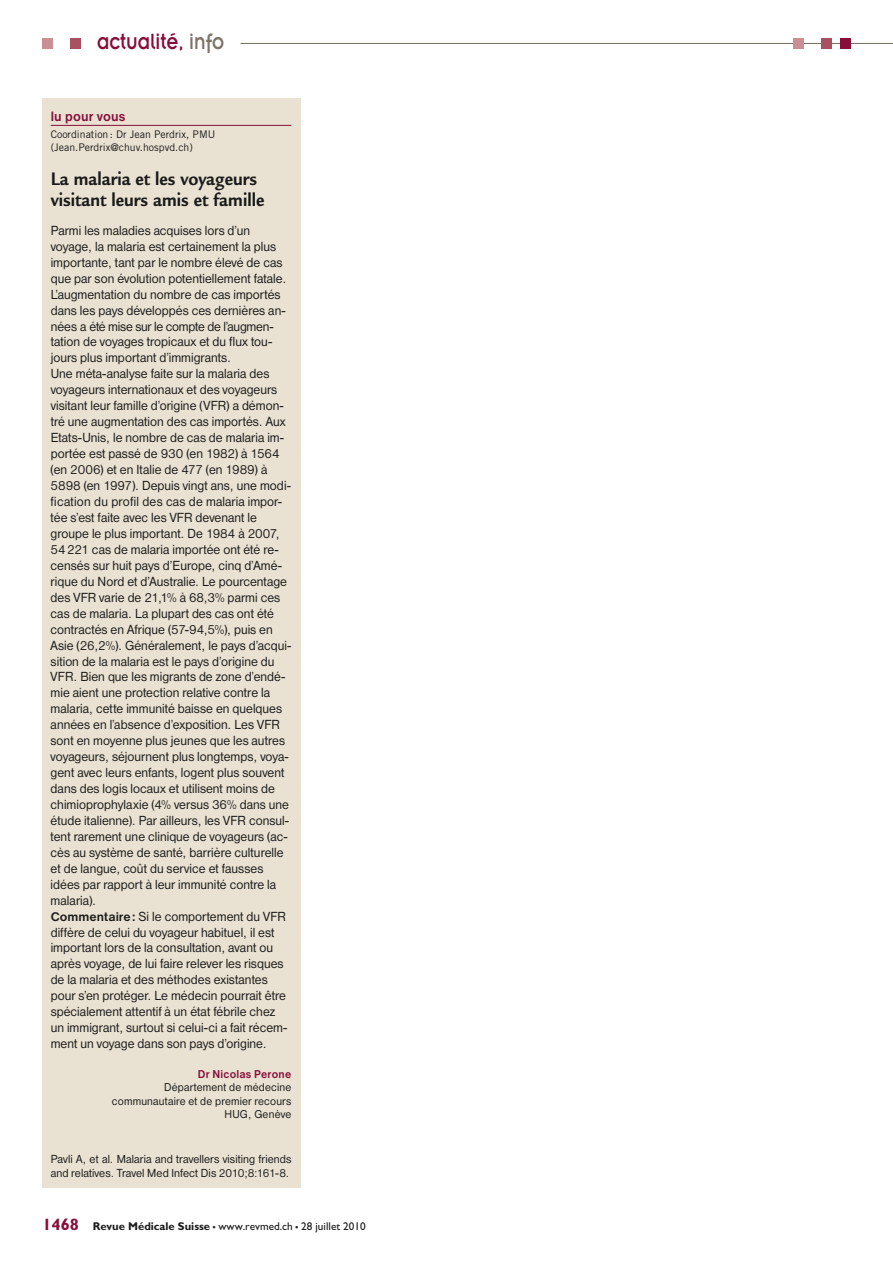
<style>
.page{position:relative;width:893px;height:1263px;background:#fff}
.page>*{position:absolute;margin:0;border:0;box-sizing:border-box;transform-origin:0 0}
.t1{font:24.3px "Insignia";color:#860e39;scale:.83 1}
.t2{font:700 19.8px/21px "Legacy Sans";color:#1a1a1a;scale:.91 1}
.t3{font:700 14.1px "Nimbus Sans D";letter-spacing:.01em;color:#860e39;scale:.95 1}
.t4{font:13.65px/15.9px "Nimbus Sans D";color:#1a1a1a;scale:.95 1}
.t5{font:12.15px/13.5px "Nimbus Sans D";letter-spacing:.005em;color:#1a1a1a;scale:.95 1}
.t6{font:11.85px/13.5px "Nimbus Sans D";letter-spacing:.015em;color:#1a1a1a;text-align:right;scale:.95 1}
.t7{font:700 11.85px "Nimbus Sans D";letter-spacing:.02em;color:#860e39;scale:.95 1}
.t8{font:11.25px "Gill Sans";color:#1a1a1a}
.t9{font:10.5px/12.6px "Trade Gothic";color:#1a1a1a}
.s1{color:#7d7468}
.s2{font-weight:700;font-size:13.05px}
.s3{font-weight:700;font-size:16.5px;color:#860e39}
.s4{font-weight:700}
.s5{font-weight:700;font-size:16.5px}
</style>
<div class="page">
<hr style="left:241px;top:43px;width:652px;height:1px;background:#7d7468">
<div style="left:70px;top:38px;width:11px;height:11px;background:#a85261"></div>
<div style="left:43px;top:38px;width:10px;height:11px;background:#ca8f94"></div>
<div style="left:840px;top:38px;width:10px;height:11px;background:#860e39"></div>
<div style="left:821px;top:38px;width:10px;height:11px;background:#a85261"></div>
<div style="left:793px;top:38px;width:11px;height:11px;background:#ca8f94"></div>
<div style="left:42px;top:98px;width:258px;height:1090px;background:#e9e2d2"></div>
<hr style="left:51px;top:125px;width:240px;height:1px;background:#860e39">
<h1 class="t1" style="left:97px;top:29px;width:155px">actualité, <span class="s1">info</span></h1>
<p class="t3" style="left:51px;top:108px;width:80px">lu pour vous</p>
<p class="t9" style="left:51px;top:128px;width:166px">Coordination : Dr Jean Perdrix, PMU (Jean.Perdrix@chuv.hospvd.ch)</p>
<h2 class="t2" style="left:51px;top:168px;width:236px">La malaria et les voyageurs visitant leurs amis et famille</h2>
<p class="t4" style="left:51px;top:222px;width:255px">Parmi les maladies acquises lors d’un voyage, la malaria est certainement la plus importante, tant par le nombre élevé de cas que par son évolution potentiellement fatale.<br>L’augmentation du nombre de cas importés dans les pays développés ces dernières an&shy;nées a été mise sur le compte de l’augmen&shy;tation de voyages tropicaux et du flux tou&shy;jours plus important d’immigrants.<br>Une méta-analyse faite sur la malaria des voyageurs internationaux et des voyageurs visitant leur famille d’origine (VFR) a démon&shy;tré une augmentation des cas importés. Aux Etats-Unis, le nombre de cas de malaria im&shy;portée est passé de 930 (en 1982) à 1564 (en 2006) et en Italie de 477 (en 1989) à 5898 (en 1997). Depuis vingt ans, une modi&shy;fication du profil des cas de malaria impor&shy;tée s’est faite avec les VFR devenant le groupe le plus important. De 1984 à 2007, 54221 cas de malaria importée ont été re&shy;censés sur huit pays d’Europe, cinq d’Amé&shy;rique du Nord et d’Australie. Le pourcentage des VFR varie de 21,1% à 68,3% parmi ces cas de malaria. La plupart des cas ont été contractés en Afrique (57-94,5%), puis en Asie (26,2%). Généralement, le pays d’acqui&shy;sition de la malaria est le pays d’origine du VFR. Bien que les migrants de zone d’endé&shy;mie aient une protection relative contre la malaria, cette immunité baisse en quelques années en l’absence d’exposition. Les VFR sont en moyenne plus jeunes que les autres voyageurs, séjournent plus longtemps, voya&shy;gent avec leurs enfants, logent plus souvent dans des logis locaux et utilisent moins de chimioprophylaxie (4% versus 36% dans une étude italienne). Par ailleurs, les VFR consul&shy;tent rarement une clinique de voyageurs (ac&shy;cès au système de santé, barrière culturelle et de langue, coût du service et fausses idées par rapport à leur immunité contre la malaria).<br><span class="s2">Commentaire:</span> Si le comportement du VFR diffère de celui du voyageur habituel, il est important lors de la consultation, avant ou après voyage, de lui faire relever les risques de la malaria et des méthodes existantes pour s’en protéger. Le médecin pourrait être spécialement attentif à un état fébrile chez un immigrant, surtout si celui-ci a fait récem&shy;ment un voyage dans son pays d’origine.</p>
<p class="t7" style="left:198px;top:1067px;width:100px">Dr Nicolas Perone</p>
<p class="t6" style="left:112px;top:1080px;width:190px">Département de médecine communautaire et de premier recours<br>HUG, Genève</p>
<p class="t5" style="left:51px;top:1152px;width:255px">Pavli A, et al. Malaria and travellers visiting friends and relatives. Travel Med Infect Dis 2010;8:161-8.</p>
<p class="t8" style="left:43px;top:1219px;width:325px"><span class="s3">1468</span> <span class="s4">Revue Médicale Suisse</span> <span class="s5">–</span> www.revmed.ch <span class="s5">–</span> 28 juillet 2010</p>
</div>
